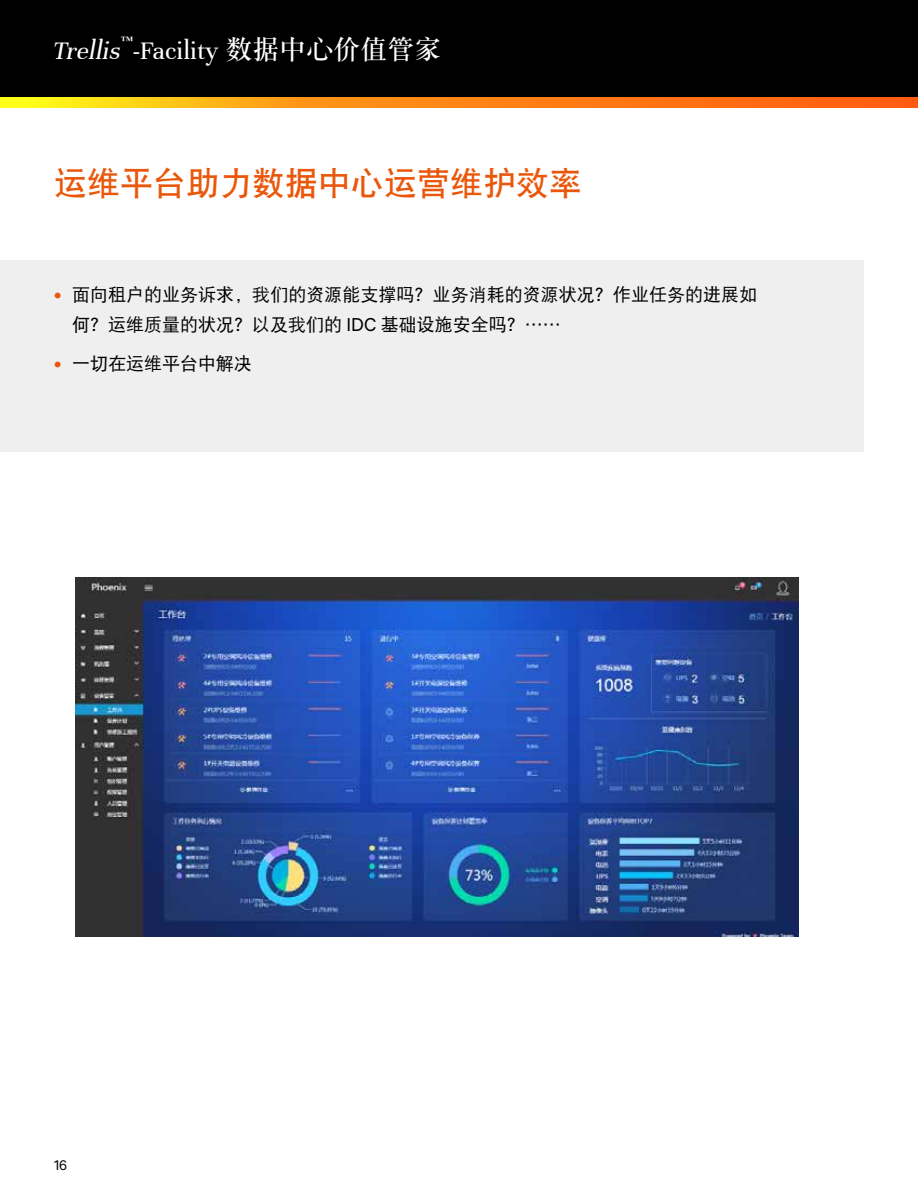
<style>
.page{position:relative;width:918px;height:1188px;background:#fff}
.page>*{position:absolute;margin:0;border:0;box-sizing:border-box;transform-origin:0 0}
.t1{font:33px "DFP Hei W7";color:#ea570a}
.t2{font:27px "Unna";color:#fff}
.t3{font:18px/30px "DFP Hei W5";color:#000}
.t4{font:15.75px "Unna";color:#fff}
.t5{font:13.5px "Calibre";color:#000}
.s1{font-style:italic}
.s2{font-family:"DF Song GB W7"}
.s3{font-family:"Calibre";color:#ea570a}
.s4{font-family:"Calibre"}
</style>
<div class="page">
<div style="left:0;top:0;width:918px;height:98px;background:#000"></div>
<svg style="left:0;top:98px;width:918px;height:10px;background:#ff9314"></svg>
<div style="left:0;top:260px;width:864px;height:192px;background:#efefef"></div>
<img style="left:76px;top:577px;width:722px;height:360px">
<h2 class="t2" style="left:52px;top:35px;width:391px"><span class="s1">Trellis</span> -Facility <span class="s2">数据中心价值管家</span></h2>
<p class="t4" style="left:121px;top:32px;width:13px">™</p>
<h1 class="t1" style="left:54px;top:167px;width:529px">运维平台助力数据中心运营维护效率</h1>
<p class="t3" style="left:72px;top:280px;width:687px;text-indent:-18px"><span class="s3">•</span> 面向租户的业务诉求，我们的资源能支撑吗？业务消耗的资源状况？作业任务的进展如何？运维质量的状况？以及我们的 <span class="s4">IDC</span> 基础设施安全吗？……</p>
<p class="t3" style="left:54px;top:349px;width:199px"><span class="s3">•</span> 一切在运维平台中解决</p>
<p class="t5" style="left:54px;top:1156px;width:15px">16</p>
</div>
